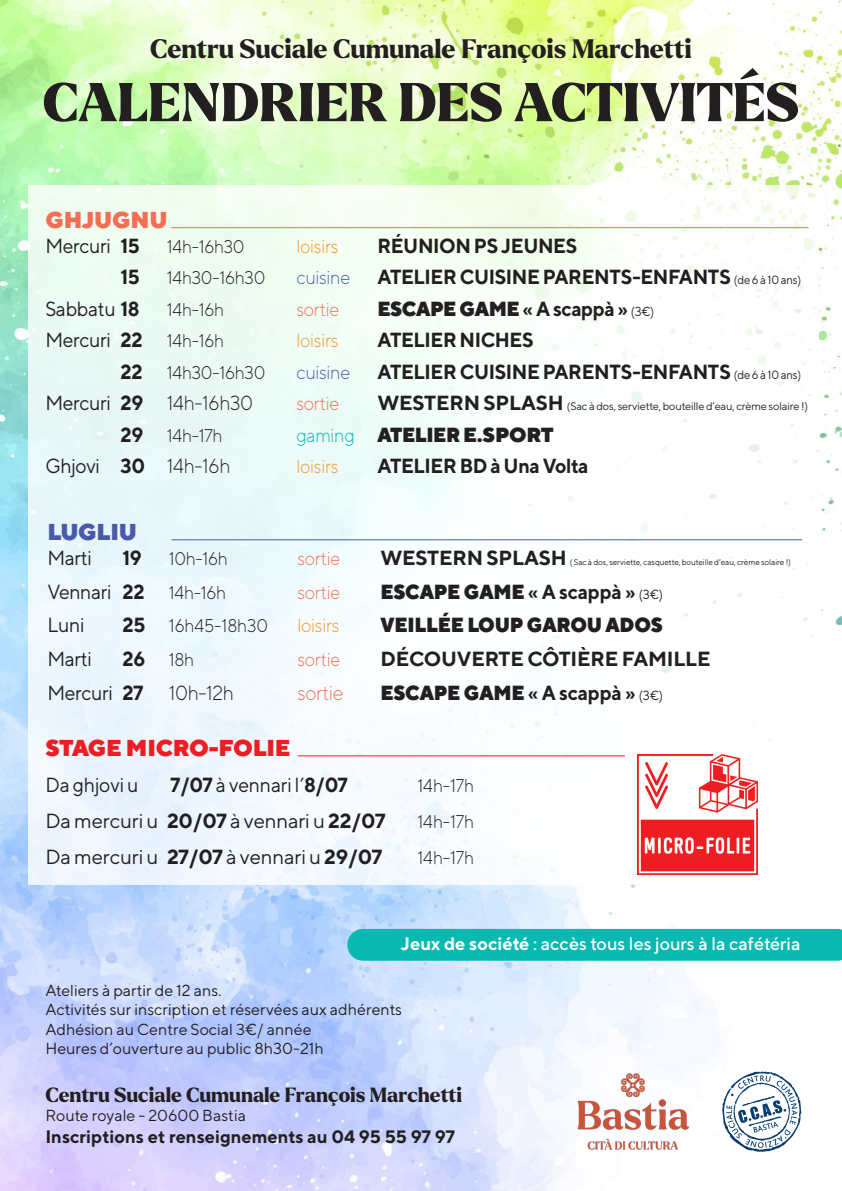
<style>
.page{position:relative;width:842px;height:1191px;background:#fff}
.page>*{position:absolute;margin:0;border:0;box-sizing:border-box;transform-origin:0 0}
.t1{font:900 53px "Larken";color:#231f20}
.t2{font:800 26px "Larken";color:#231f20}
.PRUGRAMA-Mois{font:900 23px "TT Norms";letter-spacing:-.01em;color:#ee1d23}
.PRUGRAMA-Mois-2{font:900 23px "TT Norms";letter-spacing:-.01em;color:#f26e55}
.PRUGRAMA-Mois-3{font:900 23px "TT Norms";letter-spacing:-.01em;color:#485aa8}
.PRUGRAMA-TEXTE_table{font:700 20.4px "TT Norms";letter-spacing:-.02em;color:#231f20;scale:.95 1}
.PRUGRAMA-TEXTE_table-2{font:900 20.4px "TT Norms";letter-spacing:-.01em;color:#231f20;scale:.95 1}
.PRUGRAMA-TEXTE_table-3{font:20.4px "TT Norms";letter-spacing:-.02em;color:#231f20;scale:.95 1}
.PRUGRAMA-Mois-4{font:20.4px "TT Norms";letter-spacing:-.01em;color:#231f20}
.PRUGRAMA-TEXTE_table-4{font:700 20.4px "TT Norms";letter-spacing:-.02em;color:#231f20}
.PRUGRAMA-TEXTE_table-5{font:300 20.4px "TT Norms";letter-spacing:-.02em;color:#231f20;scale:.95 1}
.PRUGRAMA-Mois-5{font:20.4px "TT Norms";letter-spacing:-.01em;color:#231f20;scale:.95 1}
.PRUGRAMA-TEXTE_table-6{font:300 20.4px "TT Norms";letter-spacing:-.02em;color:#f26e55;scale:.95 1}
.t3{font:800 20px "Larken";color:#231f20}
.PRUGRAMA-TEXTE_table-7{font:300 19px "TT Norms";letter-spacing:-.02em;color:#f26e55;scale:.95 1}
.PRUGRAMA-TEXTE_table-8{font:300 19px "TT Norms";letter-spacing:-.02em;color:#f79324;scale:.95 1}
.PRUGRAMA-TEXTE_table-9{font:300 19px "TT Norms";letter-spacing:-.02em;color:#485aa8;scale:.95 1}
.PRUGRAMA-TEXTE_table-10{font:300 18.4px "TT Norms";letter-spacing:-.02em;color:#231f20;scale:.95 1}
.PRUGRAMA-Mois-6{font:300 18.4px "TT Norms";letter-spacing:-.01em;color:#231f20;scale:.95 1}
.t4{font:500 18px "TT Norms";color:#fff}
.t5{font:700 18px "TT Norms";color:#231f20}
.t6{font:16px/19.2px "TT Norms";color:#231f20}
.PRUGRAMA-TEXTE_table-11{font:11px "TT Norms";letter-spacing:-.015em;color:#231f20}
.PRUGRAMA-TEXTE_table-12{font:8.2px "TT Norms";letter-spacing:-.01em;color:#231f20}
.s1{font-weight:700}
.s2{font-weight:400;font-size:12px}
.s3{font-weight:400;font-size:13px}
.s4{font-weight:300;font-size:18.4px}
.s5{font-weight:700;font-size:20.4px}
.s6{font-weight:400}
.s7{font-weight:300;font-size:19px;color:#08b9b1}
.s8{font-weight:400;font-size:13.3px}
.s9{font-weight:300}
</style>
<div class="page">
<img style="left:0;top:1px;width:842px;height:1190px">
<div style="left:28px;top:186px;width:791px;height:698px;background:linear-gradient(to right,#e9f8f8,#fffffe)"></div>
<img style="left:638px;top:754px;width:119px;height:120px">
<hr style="left:171px;top:227px;width:638px;height:1px;background:#f26e55">
<hr style="left:172px;top:539px;width:630px;height:1px;background:#485aa8">
<hr style="left:298px;top:755px;width:327px;height:1px;background:#ee1d23">
<div style="left:347px;top:929px;width:495px;height:31px;background:#08b9b1"></div>
<svg style="left:722px;top:1071px;width:79px;height:81px"></svg>
<img style="left:573px;top:1066px;width:121px;height:90px">
<p class="t2" style="left:150px;top:31px;width:543px">Centru Suciale Cumunale François Marchetti</p>
<p class="t1" style="left:43px;top:68px;width:758px">CALENDRIER DES ACTIVITÉS</p>
<p class="PRUGRAMA-Mois-2" style="left:45px;top:205px;width:124px">GHJUGNU</p>
<p class="PRUGRAMA-TEXTE_table-3" style="left:45px;top:233px;width:101px">Mercuri <span class="s1">15</span></p>
<p class="PRUGRAMA-TEXTE_table-10" style="left:167px;top:235px;width:83px">14h-16h30</p>
<p class="PRUGRAMA-TEXTE_table-8" style="left:296px;top:234px;width:46px">loisirs</p>
<p class="PRUGRAMA-TEXTE_table" style="left:377px;top:232px;width:212px">RÉUNION PS JEUNES</p>
<p class="PRUGRAMA-TEXTE_table" style="left:121px;top:264px;width:22px">15</p>
<p class="PRUGRAMA-TEXTE_table-10" style="left:167px;top:266px;width:105px">14h30-16h30</p>
<p class="PRUGRAMA-TEXTE_table-9" style="left:296px;top:266px;width:58px">cuisine</p>
<p class="PRUGRAMA-TEXTE_table" style="left:377px;top:264px;width:448px">ATELIER CUISINE PARENTS-ENFANTS <span class="s2">(de 6 à 10 ans)</span></p>
<p class="PRUGRAMA-TEXTE_table-3" style="left:45px;top:296px;width:101px">Sabbatu <span class="s1">18</span></p>
<p class="PRUGRAMA-TEXTE_table-10" style="left:167px;top:298px;width:62px">14h-16h</p>
<p class="PRUGRAMA-TEXTE_table-7" style="left:296px;top:297px;width:47px">sortie</p>
<p class="PRUGRAMA-TEXTE_table-2" style="left:377px;top:295px;width:293px">ESCAPE GAME <span class="s1">« A scappà »</span> <span class="s3">(3€)</span></p>
<p class="PRUGRAMA-TEXTE_table-3" style="left:45px;top:327px;width:190px">Mercuri <span class="s1">22</span> <span class="s4">14h-16h</span></p>
<p class="PRUGRAMA-TEXTE_table-8" style="left:296px;top:329px;width:46px">loisirs</p>
<p class="PRUGRAMA-TEXTE_table" style="left:377px;top:327px;width:166px">ATELIER NICHES</p>
<p class="PRUGRAMA-TEXTE_table-10" style="left:121px;top:361px;width:154px"><span class="s5">22</span> 14h30-16h30</p>
<p class="PRUGRAMA-TEXTE_table-9" style="left:296px;top:360px;width:58px">cuisine</p>
<p class="PRUGRAMA-TEXTE_table" style="left:377px;top:358px;width:448px">ATELIER CUISINE PARENTS-ENFANTS <span class="s2">(de 6 à 10 ans)</span></p>
<p class="PRUGRAMA-TEXTE_table-5" style="left:45px;top:390px;width:220px"><span class="s6">Mercuri</span> <span class="s1">29</span> 14h-16h30</p>
<p class="PRUGRAMA-TEXTE_table-7" style="left:296px;top:392px;width:47px">sortie</p>
<p class="PRUGRAMA-TEXTE_table-11" style="left:377px;top:399px;width:432px"><span class="s5">WESTERN SPLASH</span> (Sac à dos, serviette, bouteille d’eau, crème solaire !)</p>
<p class="PRUGRAMA-TEXTE_table-10" style="left:121px;top:424px;width:109px"><span class="s5">29</span> 14h-17h</p>
<p class="PRUGRAMA-TEXTE_table-2" style="left:296px;top:421px;width:272px"><span class="s7">gaming</span> ATELIER E.SPORT</p>
<p class="PRUGRAMA-TEXTE_table-5" style="left:45px;top:453px;width:196px"><span class="s6">Ghjovi</span> <span class="s1">30</span> 14h-16h</p>
<p class="PRUGRAMA-TEXTE_table-8" style="left:296px;top:455px;width:46px">loisirs</p>
<p class="PRUGRAMA-TEXTE_table" style="left:377px;top:453px;width:224px">ATELIER BD à Una Volta</p>
<p class="PRUGRAMA-Mois-3" style="left:47px;top:517px;width:91px">LUGLIU</p>
<p class="PRUGRAMA-TEXTE_table-3" style="left:47px;top:545px;width:48px">Marti</p>
<p class="PRUGRAMA-TEXTE_table" style="left:123px;top:544px;width:22px">19</p>
<p class="PRUGRAMA-TEXTE_table-10" style="left:169px;top:547px;width:64px">10h-16h</p>
<p class="PRUGRAMA-TEXTE_table-7" style="left:297px;top:546px;width:47px">sortie</p>
<p class="PRUGRAMA-TEXTE_table-4" style="left:380px;top:544px;width:188px">WESTERN SPLASH</p>
<p class="PRUGRAMA-TEXTE_table-12" style="left:570px;top:557px;width:223px">( Sac à dos, serviette, casquette, bouteille d’eau, crème solaire !)</p>
<p class="PRUGRAMA-TEXTE_table-3" style="left:47px;top:579px;width:190px">Vennari <span class="s1">22</span> <span class="s4">14h-16h</span></p>
<p class="PRUGRAMA-TEXTE_table-7" style="left:297px;top:580px;width:47px">sortie</p>
<p class="PRUGRAMA-TEXTE_table-2" style="left:380px;top:578px;width:299px">ESCAPE GAME <span class="s1">« A scappà »</span> <span class="s8">(3€)</span></p>
<p class="PRUGRAMA-TEXTE_table-3" style="left:47px;top:612px;width:41px">Luni</p>
<p class="PRUGRAMA-TEXTE_table-10" style="left:123px;top:614px;width:155px"><span class="s5">25</span> 16h45-18h30</p>
<p class="PRUGRAMA-TEXTE_table-8" style="left:297px;top:614px;width:46px">loisirs</p>
<p class="PRUGRAMA-TEXTE_table-2" style="left:380px;top:612px;width:299px">VEILLÉE LOUP GAROU ADOS</p>
<p class="PRUGRAMA-TEXTE_table-3" style="left:47px;top:646px;width:48px">Marti</p>
<p class="PRUGRAMA-TEXTE_table-10" style="left:123px;top:648px;width:77px"><span class="s5">26</span> 18h</p>
<p class="PRUGRAMA-TEXTE_table-7" style="left:297px;top:648px;width:47px">sortie</p>
<p class="PRUGRAMA-TEXTE_table-4" style="left:380px;top:646px;width:332px">DÉCOUVERTE CÔTIÈRE FAMILLE</p>
<p class="PRUGRAMA-TEXTE_table-3" style="left:47px;top:680px;width:198px">Mercuri <span class="s1">27</span> <span class="s9">10h-12h</span></p>
<p class="PRUGRAMA-TEXTE_table-6" style="left:297px;top:680px;width:50px">sortie</p>
<p class="PRUGRAMA-TEXTE_table-2" style="left:380px;top:679px;width:299px">ESCAPE GAME <span class="s1">« A scappà »</span> <span class="s8">(3€)</span></p>
<p class="PRUGRAMA-Mois" style="left:45px;top:733px;width:247px">STAGE MICRO-FOLIE</p>
<p class="PRUGRAMA-Mois-5" style="left:45px;top:772px;width:99px">Da ghjovi u</p>
<p class="PRUGRAMA-Mois-5" style="left:170px;top:772px;width:189px"><span class="s1">7/07</span> à vennari l’<span class="s1">8/07</span></p>
<p class="PRUGRAMA-Mois-6" style="left:417px;top:774px;width:61px">14h-17h</p>
<p class="PRUGRAMA-Mois-4" style="left:45px;top:808px;width:342px">Da mercuri u <span class="s1">20/07</span> à vennari u <span class="s1">22/07</span></p>
<p class="PRUGRAMA-Mois-6" style="left:417px;top:810px;width:61px">14h-17h</p>
<p class="PRUGRAMA-Mois-4" style="left:45px;top:844px;width:338px">Da mercuri u <span class="s1">27/07</span> à vennari u <span class="s1">29/07</span></p>
<p class="PRUGRAMA-Mois-6" style="left:417px;top:846px;width:61px">14h-17h</p>
<p class="t4" style="left:401px;top:933px;width:401px"><span class="s1">Jeux de société</span> : accès tous les jours à la cafétéria</p>
<p class="t6" style="left:45px;top:980px;width:178px">Ateliers à partir de 12 ans.</p>
<p class="t6" style="left:45px;top:1000px;width:358px">Activités sur inscription et réservées aux adhérents</p>
<p class="t6" style="left:45px;top:1019px;width:280px">Adhésion au Centre Social 3€/ année<br>Heures d’ouverture au public 8h30-21h</p>
<p class="t3" style="left:45px;top:1081px;width:418px">Centru Suciale Cumunale François Marchetti</p>
<p class="t6" style="left:45px;top:1105px;width:202px">Route royale - 20600 Bastia</p>
<p class="t5" style="left:45px;top:1125px;width:411px">Inscriptions et renseignements au 04 95 55 97 97</p>
</div>
